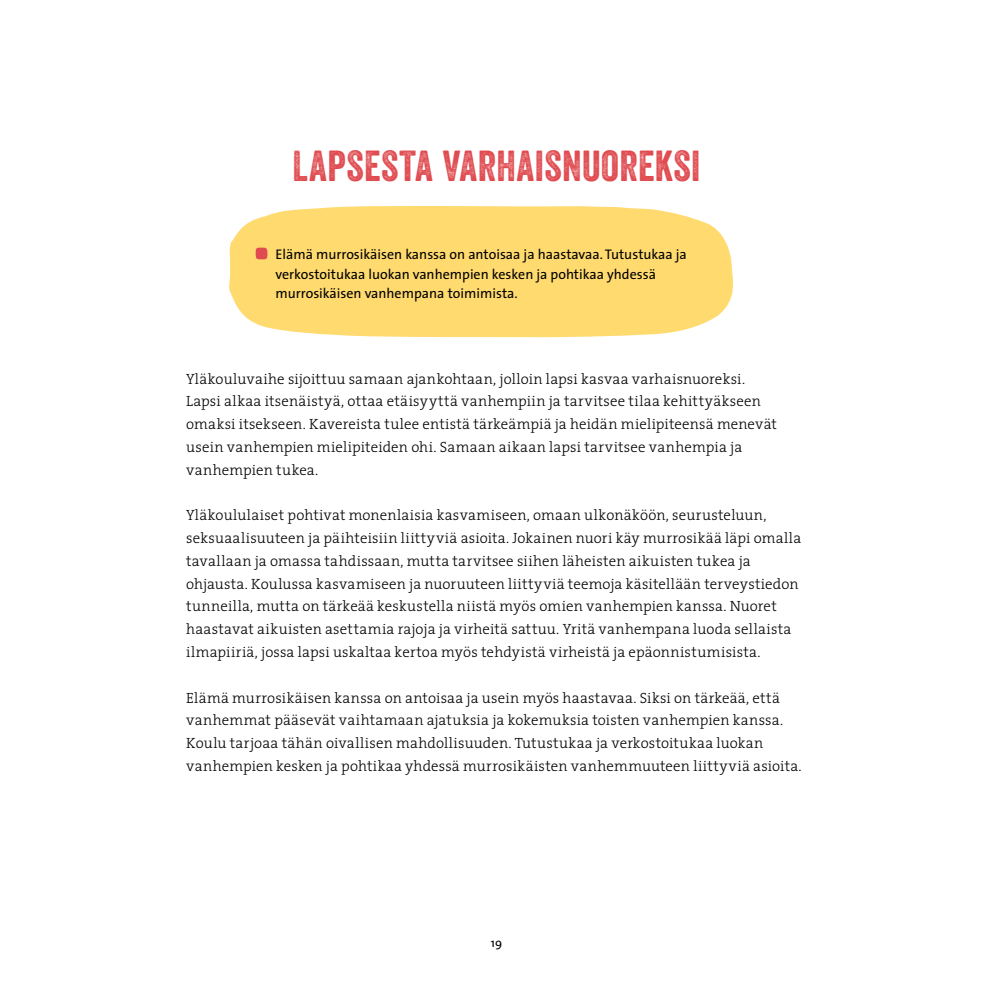
<style>
.page{position:relative;width:993px;height:993px;background:#fff}
.page>*{position:absolute;margin:0;border:0;box-sizing:border-box;transform-origin:0 0}
.Rubrik_TXT{font:42px "Veneer Two";letter-spacing:.01em;color:#e04b50}
.LEIPIS_0504_2019{font:300 14.88px/22.8px "The Serif";letter-spacing:.015em;color:#000}
.punkter{font:14px/19.2px "The Sans";color:#000}
.t1{font:12.25px "The Sans";color:#000}
</style>
<div class="page">
<svg style="left:229px;top:206px;width:504px;height:131px;background:#ffdc7a"></svg>
<svg style="left:255px;top:247px;width:12px;height:12px"></svg>
<p class="Rubrik_TXT" style="left:292px;top:140px;width:409px">LAPSESTA VARHAISNUOREKSI</p>
<p class="punkter" style="left:275px;top:244px;width:412px">Elämä murrosikäisen kanssa on antoisaa ja haastavaa. Tutustukaa ja verkostoitukaa luokan vanhempien kesken ja pohtikaa yhdessä murrosikäisen vanhempana toimimista.</p>
<p class="LEIPIS_0504_2019" style="left:186px;top:367px;width:592px">Yläkouluvaihe sijoittuu samaan ajankohtaan, jolloin lapsi kasvaa varhaisnuoreksi.<br>Lapsi alkaa itsenäistyä, ottaa etäisyyttä vanhempiin ja tarvitsee tilaa kehittyäkseen omaksi itsekseen. Kavereista tulee entistä tärkeämpiä ja heidän mielipiteensä menevät usein vanhempien mielipiteiden ohi. Samaan aikaan lapsi tarvitsee vanhempia ja vanhempien tukea.</p>
<p class="LEIPIS_0504_2019" style="left:186px;top:503px;width:616px">Yläkoululaiset pohtivat monenlaisia kasvamiseen, omaan ulkonäköön, seurusteluun, seksuaalisuuteen ja päihteisiin liittyviä asioita. Jokainen nuori käy murrosikää läpi omalla tavallaan ja omassa tahdissaan, mutta tarvitsee siihen läheisten aikuisten tukea ja ohjausta. Koulussa kasvamiseen ja nuoruuteen liittyviä teemoja käsitellään terveystiedon tunneilla, mutta on tärkeää keskustella niistä myös omien vanhempien kanssa. Nuoret haastavat aikuisten asettamia rajoja ja virheitä sattuu. Yritä vanhempana luoda sellaista ilmapiiriä, jossa lapsi uskaltaa kertoa myös tehdyistä virheistä ja epäonnistumisista.</p>
<p class="LEIPIS_0504_2019" style="left:186px;top:685px;width:617px">Elämä murrosikäisen kanssa on antoisaa ja usein myös haastavaa. Siksi on tärkeää, että vanhemmat pääsevät vaihtamaan ajatuksia ja kokemuksia toisten vanhempien kanssa.<br>Koulu tarjoaa tähän oivallisen mahdollisuuden. Tutustukaa ja verkostoitukaa luokan vanhempien kesken ja pohtikaa yhdessä murrosikäisten vanhemmuuteen liittyviä asioita.</p>
<p class="t1" style="left:490px;top:932px;width:13px">19</p>
</div>
